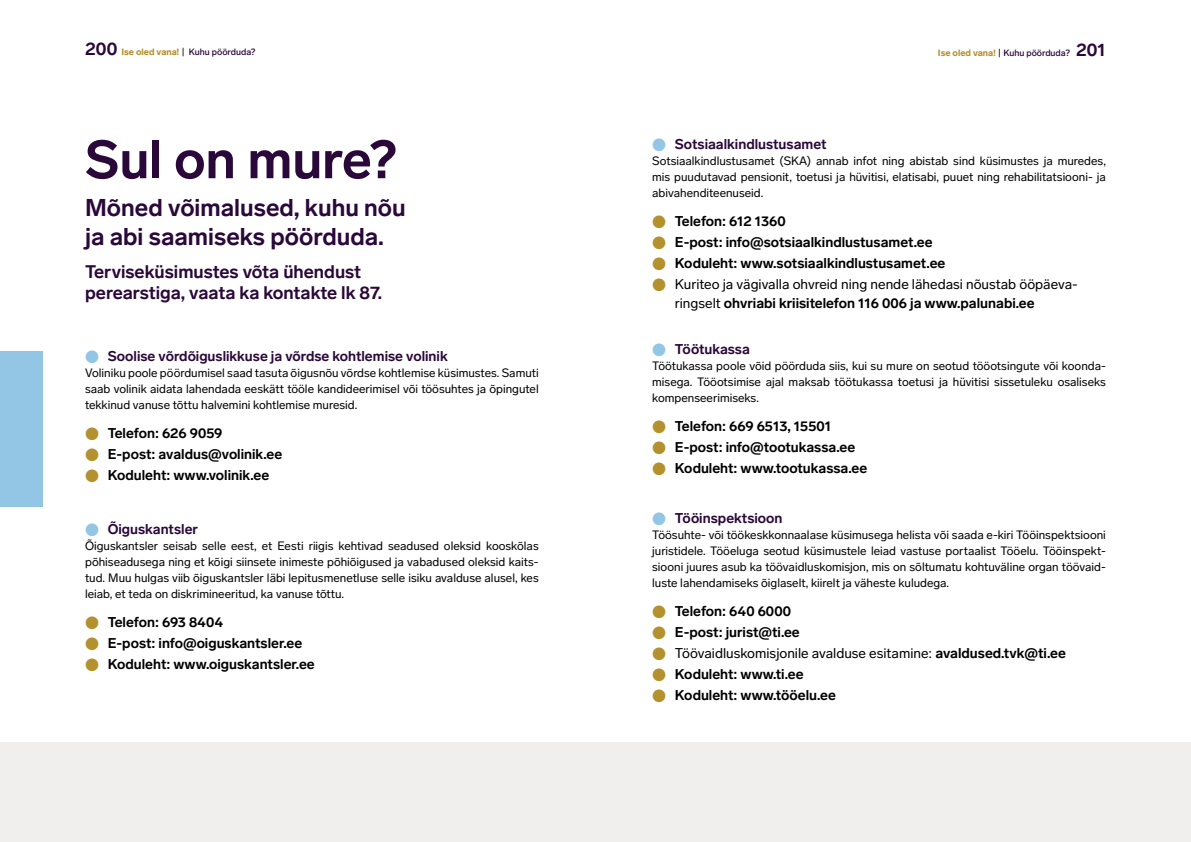
<style>
.page{position:relative;width:1191px;height:842px;background:#fff}
.page>*{position:absolute;margin:0;border:0;box-sizing:border-box;transform-origin:0 0}
.t1{font:700 53px "Lab Grotesque";color:#2a0839}
.t2{font:700 24px/28.8px "Lab Grotesque";color:#2a0839}
.t3{font:700 18px/21.6px "Lab Grotesque";color:#2a0839}
.t4{font:700 14px "Lab Grotesque";color:#000}
.t5{font:14px/19px "Lab Grotesque";color:#000}
.t6{font:700 14px "Lab Grotesque";color:#2a0839}
.t7{font:12px/16px "Lab Grotesque";color:#000;text-align:justify}
.t8{font:500 9px "Lab Grotesque";color:#2a0839}
.s1{font-weight:700;font-size:18px}
.s2{font-weight:900;color:#b4912f}
.s3{font-family:"Core Sans N Condensed";font-weight:400;color:#93c5e5}
.s4{font-family:"Core Sans N Condensed";font-weight:400;color:#b4912f}
.s5{font-family:"Core Sans N Condensed";color:#b4912f}
.s6{font-weight:700}
</style>
<div class="page">
<div style="left:0;top:742px;width:1191px;height:100px;background:#f1efed"></div>
<div style="left:0;top:351px;width:43px;height:155px;background:#93c5e5"></div>
<p class="t8" style="left:85px;top:47px;width:172px"><span class="s1">200</span> <span class="s2">Ise oled vana!</span> | Kuhu pöörduda?</p>
<p class="t8" style="left:938px;top:47px;width:169px"><span class="s2">Ise oled vana!</span> | Kuhu pöörduda? <span class="s1">201</span></p>
<h1 class="t1" style="left:85px;top:128px;width:312px">Sul on mure?</h1>
<p class="t6" style="left:652px;top:136px;width:176px"><span class="s3">●</span> Sotsiaalkindlustusamet</p>
<p class="t7" style="left:652px;top:153px;width:455px">Sotsiaalkindlustusamet (SKA) annab infot ning abistab sind küsimustes ja muredes, mis puudutavad pensionit, toetusi ja hüvitisi, elatisabi, puuet ning rehabilitatsiooni- ja abivahenditeenuseid.</p>
<p class="t4" style="left:652px;top:213px;width:135px"><span class="s4">●</span> Telefon: 612 1360</p>
<p class="t4" style="left:652px;top:234px;width:282px"><span class="s4">●</span> E-post: info@sotsiaalkindlustusamet.ee</p>
<p class="t4" style="left:652px;top:255px;width:295px"><span class="s4">●</span> Koduleht: www.sotsiaalkindlustusamet.ee</p>
<p class="t5" style="left:675px;top:275px;width:404px;text-indent:-23px"><span class="s5">●</span> Kuriteo ja vägivalla ohvreid ning nende lähedasi nõustab ööpäeva&shy;ringselt <span class="s6">ohvriabi kriisitelefon 116 006 ja www.palunabi.ee</span></p>
<p class="t6" style="left:652px;top:341px;width:99px"><span class="s3">●</span> Töötukassa</p>
<p class="t7" style="left:652px;top:358px;width:455px">Töötukassa poole võid pöörduda siis, kui su mure on seotud tööotsingute või koonda&shy;misega. Tööotsimise ajal maksab töötukassa toetusi ja hüvitisi sissetuleku osaliseks kompenseerimiseks.</p>
<p class="t4" style="left:652px;top:418px;width:180px"><span class="s4">●</span> Telefon: 669 6513, 15501</p>
<p class="t4" style="left:652px;top:439px;width:204px"><span class="s4">●</span> E-post: info@tootukassa.ee</p>
<p class="t4" style="left:652px;top:460px;width:217px"><span class="s4">●</span> Koduleht: www.tootukassa.ee</p>
<p class="t6" style="left:652px;top:510px;width:132px"><span class="s3">●</span> Tööinspektsioon</p>
<p class="t7" style="left:652px;top:527px;width:455px">Töösuhte- või töökeskkonnaalase küsimusega helista või saada e-kiri Tööinspektsiooni juristidele. Tööeluga seotud küsimustele leiad vastuse portaalist Tööelu. Tööinspekt&shy;siooni juures asub ka töövaidluskomisjon, mis on sõltumatu kohtuväline organ töövaid&shy;luste lahendamiseks õiglaselt, kiirelt ja väheste kuludega.</p>
<p class="t4" style="left:652px;top:603px;width:140px"><span class="s4">●</span> Telefon: 640 6000</p>
<p class="t4" style="left:652px;top:624px;width:149px"><span class="s4">●</span> E-post: jurist@ti.ee</p>
<p class="t5" style="left:652px;top:644px;width:415px"><span class="s5">●</span> Töövaidluskomisjonile avalduse esitamine: <span class="s6">avaldused.tvk@ti.ee</span></p>
<p class="t4" style="left:652px;top:666px;width:153px"><span class="s4">●</span> Koduleht: www.ti.ee</p>
<p class="t4" style="left:652px;top:687px;width:185px"><span class="s4">●</span> Koduleht: www.tööelu.ee</p>
<h2 class="t2" style="left:85px;top:194px;width:322px">Mõned võimalused, kuhu nõu ja abi saamiseks pöörduda.</h2>
<h3 class="t3" style="left:85px;top:261px;width:298px">Terviseküsimustes võta ühendust perearstiga, vaata ka kontakte lk 87.</h3>
<p class="t6" style="left:85px;top:348px;width:364px"><span class="s3">●</span> Soolise võrdõiguslikkuse ja võrdse kohtlemise volinik</p>
<p class="t7" style="left:85px;top:365px;width:455px">Voliniku poole pöördumisel saad tasuta õigusnõu võrdse kohtlemise küsimustes. Samuti saab volinik aidata lahendada eeskätt tööle kandideerimisel või töösuhtes ja õpingutel tekkinud vanuse tõttu halvemini kohtlemise muresid.</p>
<p class="t4" style="left:85px;top:425px;width:139px"><span class="s4">●</span> Telefon: 626 9059</p>
<p class="t4" style="left:85px;top:446px;width:199px"><span class="s4">●</span> E-post: avaldus@volinik.ee</p>
<p class="t4" style="left:85px;top:467px;width:186px"><span class="s4">●</span> Koduleht: www.volinik.ee</p>
<p class="t6" style="left:85px;top:521px;width:115px"><span class="s3">●</span> Õiguskantsler</p>
<p class="t7" style="left:85px;top:538px;width:455px">Õiguskantsler seisab selle eest, et Eesti riigis kehtivad seadused oleksid kooskõlas põhiseadusega ning et kõigi siinsete inimeste põhiõigused ja vabadused oleksid kaits&shy;tud. Muu hulgas viib õiguskantsler läbi lepitusmenetluse selle isiku avalduse alusel, kes leiab, et teda on diskrimineeritud, ka vanuse tõttu.</p>
<p class="t4" style="left:85px;top:614px;width:139px"><span class="s4">●</span> Telefon: 693 8404</p>
<p class="t4" style="left:85px;top:635px;width:219px"><span class="s4">●</span> E-post: info@oiguskantsler.ee</p>
<p class="t4" style="left:85px;top:656px;width:231px"><span class="s4">●</span> Koduleht: www.oiguskantsler.ee</p>
</div>
